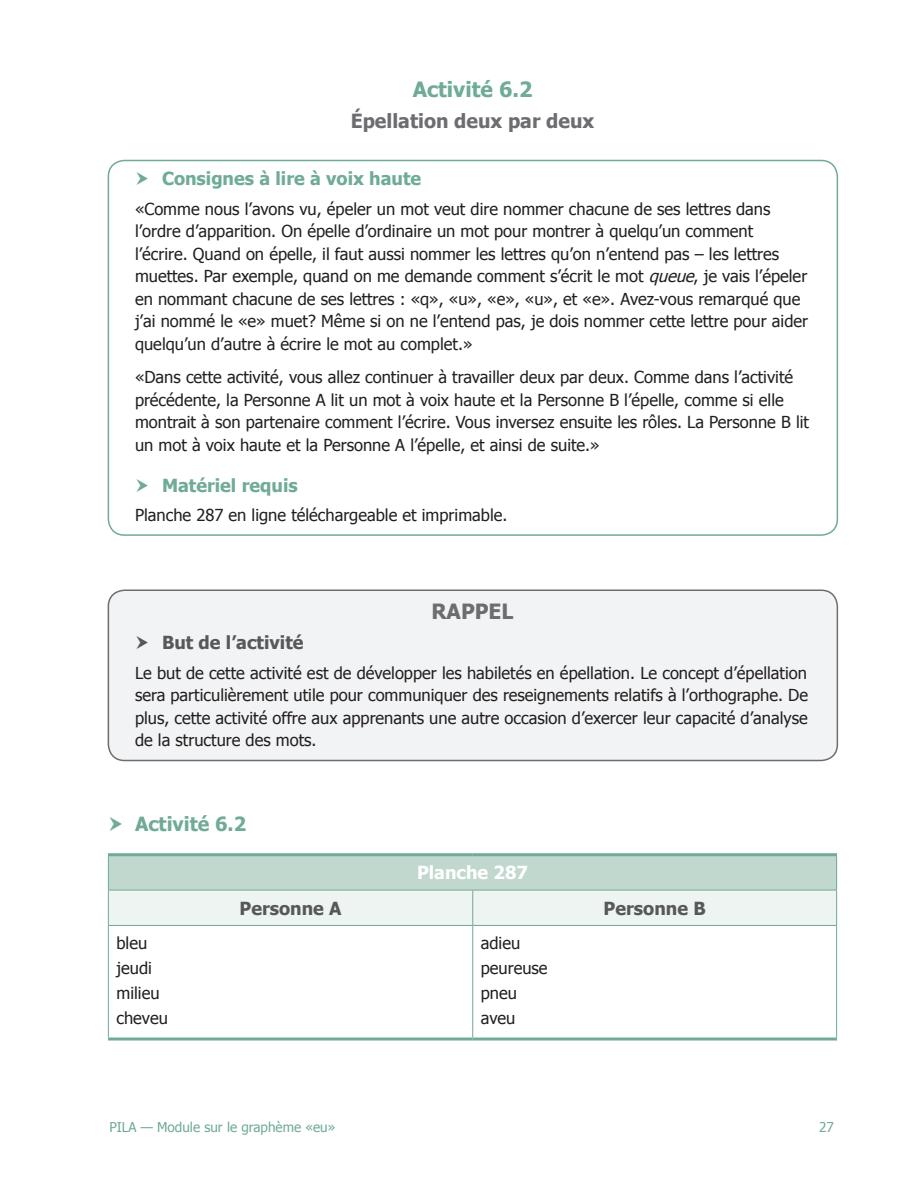
<style>
.page{position:relative;width:918px;height:1188px;background:#fff}
.page>*{position:absolute;margin:0;border:0;box-sizing:border-box;transform-origin:0 0}
.Activité_-_titre_mau{font:700 21px "Tahoma";color:#6fab96}
.Rappel{font:700 21px "Tahoma";color:#6c6d70}
.Activité_-_sous-titr{font:700 19.5px "Tahoma";color:#6c6d70}
.Activité_x_x_mauve{font:700 19.5px "Tahoma";color:#6fab96}
.Activité_-_boîte_mau{font:700 18px "Tahoma";color:#6fab96}
.Tableau_titre_gris{font:700 18px "Tahoma";color:#57585a}
.Rappel_But_Explicati{font:700 18px "Tahoma";color:#57585a}
.Tableau_titre_blanc{font:700 18px "Tahoma";color:#fff}
.Activité_-_boîte_tex{font:16.5px/22.5px "Tahoma";color:#231f20}
.Tableau_texte_noir{font:16.5px "Tahoma";color:#231f20}
.t1{font:13.5px "Tahoma";color:#6fab96}
.s1{font-style:italic}
</style>
<div class="page">
<div style="left:108px;top:590px;width:729px;height:170px;background:#f2f3f4;border-radius:16px"></div>
<div style="left:108px;top:590px;width:730px;height:171px;border:2px solid #6c6d70;border-radius:16px"></div>
<div style="left:108px;top:160px;width:730px;height:376px;border:2px solid #6fab96;border-radius:16px"></div>
<div style="left:108px;top:855px;width:729px;height:35px;background:#c1d8ce"></div>
<div style="left:109px;top:891px;width:727px;height:34px;background:#edf4f1"></div>
<hr style="left:108px;top:856px;width:1px;height:34px;background:#6fab96">
<hr style="left:108px;top:853px;width:365px;height:3px;background:#6fab96">
<hr style="left:473px;top:853px;width:364px;height:3px;background:#6fab96">
<hr style="left:836px;top:856px;width:1px;height:34px;background:#6fab96">
<hr style="left:108px;top:890px;width:1px;height:35px;background:#6fab96">
<hr style="left:108px;top:890px;width:365px;height:1px;background:#6fab96">
<hr style="left:473px;top:890px;width:364px;height:1px;background:#6fab96">
<hr style="left:472px;top:890px;width:1px;height:35px;background:#6fab96">
<hr style="left:836px;top:890px;width:1px;height:35px;background:#6fab96">
<hr style="left:108px;top:926px;width:1px;height:112px;background:#6fab96">
<hr style="left:108px;top:925px;width:365px;height:1px;background:#6fab96">
<hr style="left:473px;top:925px;width:364px;height:1px;background:#6fab96">
<hr style="left:472px;top:926px;width:1px;height:112px;background:#6fab96">
<hr style="left:836px;top:926px;width:1px;height:112px;background:#6fab96">
<hr style="left:108px;top:1038px;width:365px;height:3px;background:#6fab96">
<hr style="left:473px;top:1038px;width:364px;height:3px;background:#6fab96">
<p class="Activité_-_titre_mau" style="left:413px;top:75px;width:121px">Activité 6.2</p>
<p class="Activité_-_sous-titr" style="left:351px;top:107px;width:245px">Épellation deux par deux</p>
<p class="Activité_-_boîte_mau" style="left:162px;top:166px;width:261px">Consignes à lire à voix haute</p>
<p class="Activité_-_boîte_tex" style="left:135px;top:197px;width:675px">«Comme nous l’avons vu, épeler un mot veut dire nommer chacune de ses lettres dans l’ordre d’apparition. On épelle d’ordinaire un mot pour montrer à quelqu’un comment l’écrire. Quand on épelle, il faut aussi nommer les lettres qu’on n’entend pas – les lettres muettes. Par exemple, quand on me demande comment s’écrit le mot <span class="s1">queue</span>, je vais l’épeler en nommant chacune de ses lettres : «q», «u», «e», «u», et «e». Avez-vous remarqué que j’ai nommé le «e» muet? Même si on ne l’entend pas, je dois nommer cette lettre pour aider quelqu’un d’autre à écrire le mot au complet.»</p>
<p class="Activité_-_boîte_tex" style="left:135px;top:365px;width:676px">«Dans cette activité, vous allez continuer à travailler deux par deux. Comme dans l’activité précédente, la Personne A lit un mot à voix haute et la Personne B l’épelle, comme si elle montrait à son partenaire comment l’écrire. Vous inversez ensuite les rôles. La Personne B lit un mot à voix haute et la Personne A l’épelle, et ainsi de suite.»</p>
<p class="Activité_-_boîte_mau" style="left:162px;top:473px;width:137px">Matériel requis</p>
<p class="Activité_-_boîte_tex" style="left:135px;top:503px;width:374px">Planche 287 en ligne téléchargeable et imprimable.</p>
<p class="Rappel" style="left:431px;top:596px;width:70px">RAPPEL</p>
<p class="Rappel_But_Explicati" style="left:162px;top:630px;width:143px">But de l’activité</p>
<p class="Activité_-_boîte_tex" style="left:135px;top:661px;width:675px;text-align:justify">Le but de cette activité est de développer les habiletés en épellation. Le concept d’épellation sera particulièrement utile pour communiquer des reseignements relatifs à l’orthographe. De plus, cette activité offre aux apprenants une autre occasion d’exercer leur capacité d’analyse de la structure des mots.</p>
<p class="Activité_x_x_mauve" style="left:135px;top:810px;width:113px">Activité 6.2</p>
<p class="Tableau_titre_blanc" style="left:417px;top:860px;width:112px">Planche 287</p>
<p class="Tableau_texte_noir" style="left:116px;top:932px;width:32px">bleu</p>
<p class="Tableau_texte_noir" style="left:116px;top:957px;width:37px">jeudi</p>
<p class="Tableau_texte_noir" style="left:116px;top:982px;width:45px">milieu</p>
<p class="Tableau_texte_noir" style="left:116px;top:1007px;width:53px">cheveu</p>
<p class="Tableau_titre_gris" style="left:240px;top:895px;width:104px">Personne A</p>
<p class="Tableau_titre_gris" style="left:604px;top:895px;width:104px">Personne B</p>
<p class="Tableau_texte_noir" style="left:481px;top:932px;width:41px">adieu</p>
<p class="Tableau_texte_noir" style="left:481px;top:957px;width:68px">peureuse</p>
<p class="Tableau_texte_noir" style="left:481px;top:982px;width:38px">pneu</p>
<p class="Tableau_texte_noir" style="left:481px;top:1007px;width:36px">aveu</p>
<p class="t1" style="left:110px;top:1118px;width:227px">PILA — Module sur le graphème «eu»</p>
<p class="t1" style="left:819px;top:1118px;width:16px">27</p>
</div>
